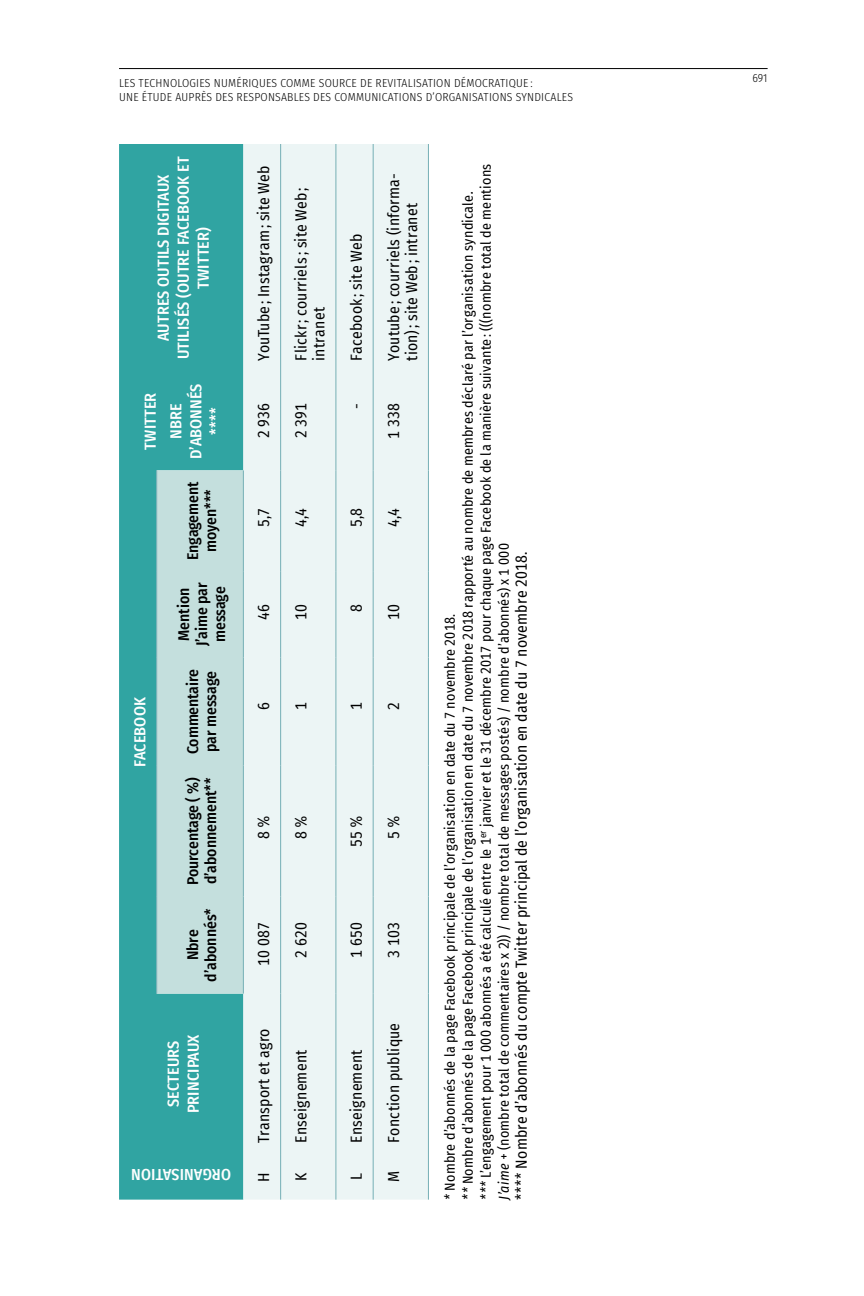
<style>
.page{position:relative;width:864px;height:1296px;background:#fff}
.page>*{position:absolute;margin:0;border:0;box-sizing:border-box;transform-origin:0 0}
._05_st_ds_tab{font:500 16px/20px "Fira Sans Condensed";letter-spacing:.01em;color:#fdfefe;text-align:center}
._05_tx{font:15.6px/18px "Fira Sans Condensed";letter-spacing:.015em;color:#000}
._05_st2_ds_tab{font:500 15.6px/18px "Fira Sans Condensed";letter-spacing:-.005em;color:#000;text-align:center}
._05_note{font:14px/18px "Fira Sans Condensed";letter-spacing:.02em;color:#000}
.t1{font:300 11.6px/14px "Fira Sans Condensed";letter-spacing:.02em;color:#000}
.s1{font-style:italic}
</style>
<div class="page">
<hr style="left:119px;top:68px;width:649px;height:1px;background:#000">
<div style="left:119px;top:144px;width:124px;height:1056px;background:#30a4a2"></div>
<div style="left:157px;top:470px;width:86px;height:524px;background:#c4dfdd"></div>
<div style="left:243px;top:144px;width:185px;height:1056px;background:#ecf5f5"></div>
<hr style="left:280px;top:1154px;width:1px;height:46px;background:#75afb5">
<hr style="left:280px;top:994px;width:1px;height:160px;background:#75afb5">
<hr style="left:280px;top:897px;width:1px;height:97px;background:#75afb5">
<hr style="left:280px;top:766px;width:1px;height:130px;background:#75afb5">
<hr style="left:280px;top:658px;width:1px;height:108px;background:#75afb5">
<hr style="left:280px;top:571px;width:1px;height:87px;background:#75afb5">
<hr style="left:280px;top:470px;width:1px;height:101px;background:#75afb5">
<hr style="left:280px;top:372px;width:1px;height:98px;background:#75afb5">
<hr style="left:280px;top:144px;width:1px;height:228px;background:#75afb5">
<hr style="left:335px;top:1154px;width:1px;height:46px;background:#75afb5">
<hr style="left:335px;top:994px;width:1px;height:160px;background:#75afb5">
<hr style="left:335px;top:897px;width:1px;height:97px;background:#75afb5">
<hr style="left:335px;top:766px;width:1px;height:130px;background:#75afb5">
<hr style="left:335px;top:658px;width:1px;height:108px;background:#75afb5">
<hr style="left:335px;top:571px;width:1px;height:87px;background:#75afb5">
<hr style="left:335px;top:470px;width:1px;height:101px;background:#75afb5">
<hr style="left:335px;top:372px;width:1px;height:98px;background:#75afb5">
<hr style="left:335px;top:144px;width:1px;height:228px;background:#75afb5">
<hr style="left:373px;top:1154px;width:1px;height:46px;background:#75afb5">
<hr style="left:373px;top:994px;width:1px;height:160px;background:#75afb5">
<hr style="left:373px;top:897px;width:1px;height:97px;background:#75afb5">
<hr style="left:373px;top:766px;width:1px;height:130px;background:#75afb5">
<hr style="left:373px;top:658px;width:1px;height:108px;background:#75afb5">
<hr style="left:373px;top:571px;width:1px;height:87px;background:#75afb5">
<hr style="left:373px;top:470px;width:1px;height:101px;background:#75afb5">
<hr style="left:373px;top:372px;width:1px;height:98px;background:#75afb5">
<hr style="left:373px;top:144px;width:1px;height:228px;background:#75afb5">
<hr style="left:428px;top:1154px;width:1px;height:46px;background:#75afb5">
<hr style="left:428px;top:994px;width:1px;height:160px;background:#75afb5">
<hr style="left:428px;top:897px;width:1px;height:97px;background:#75afb5">
<hr style="left:428px;top:766px;width:1px;height:130px;background:#75afb5">
<hr style="left:428px;top:658px;width:1px;height:108px;background:#75afb5">
<hr style="left:428px;top:571px;width:1px;height:87px;background:#75afb5">
<hr style="left:428px;top:470px;width:1px;height:101px;background:#75afb5">
<hr style="left:428px;top:372px;width:1px;height:98px;background:#75afb5">
<hr style="left:428px;top:144px;width:1px;height:228px;background:#75afb5">
<hr style="left:243px;top:897px;width:1px;height:97px;background:#75afb5">
<hr style="left:243px;top:766px;width:1px;height:130px;background:#75afb5">
<hr style="left:243px;top:658px;width:1px;height:108px;background:#75afb5">
<hr style="left:243px;top:571px;width:1px;height:87px;background:#75afb5">
<hr style="left:243px;top:470px;width:1px;height:101px;background:#75afb5">
<hr style="left:156px;top:897px;width:1px;height:97px;background:#75afb5">
<hr style="left:156px;top:766px;width:1px;height:130px;background:#75afb5">
<hr style="left:156px;top:658px;width:1px;height:108px;background:#75afb5">
<hr style="left:156px;top:571px;width:1px;height:87px;background:#75afb5">
<hr style="left:156px;top:470px;width:1px;height:101px;background:#75afb5">
<p class="t1" style="left:119px;top:76px;width:455px">LES TECHNOLOGIES NUMÉRIQUES COMME SOURCE DE REVITALISATION DÉMOCRATIQUE :<br>UNE ÉTUDE AUPRÈS DES RESPONSABLES DES COMMUNICATIONS D’ORGANISATIONS SYNDICALES</p>
<p class="t1" style="left:752px;top:71px;width:17px">691</p>
<p class="_05_st_ds_tab" style="left:152px;top:359px;width:204px;rotate:-90deg">AUTRES OUTILS DIGITAUX<br>UTILISÉS (OUTRE FACEBOOK ET<br>TWITTER)</p>
<p class="_05_st_ds_tab" style="left:140px;top:450px;width:58px;rotate:-90deg">TWITTER</p>
<p class="_05_st_ds_tab" style="left:165px;top:459px;width:77px;rotate:-90deg">NBRE<br>D’ABONNÉS ****</p>
<p class="_05_st2_ds_tab" style="left:183px;top:560px;width:80px;rotate:-90deg">Engagement moyen***</p>
<p class="_05_st_ds_tab" style="left:129px;top:767px;width:71px;rotate:-90deg">FACEBOOK</p>
<p class="_05_st2_ds_tab" style="left:174px;top:646px;width:65px;rotate:-90deg">Mention<br>J’aime par message</p>
<p class="_05_st2_ds_tab" style="left:183px;top:754px;width:87px;text-align:left;rotate:-90deg">Commentaire par message</p>
<p class="_05_st2_ds_tab" style="left:183px;top:885px;width:109px;text-align:left;rotate:-90deg">Pourcentage ( %) d’abonnement**</p>
<p class="_05_st2_ds_tab" style="left:183px;top:982px;width:75px;rotate:-90deg">Nbre d’abonnés*</p>
<p class="_05_st_ds_tab" style="left:162px;top:1113px;width:80px;rotate:-90deg">SECTEURS<br>PRINCIPAUX</p>
<p class="_05_st_ds_tab" style="left:231px;top:1186px;width:101px;rotate:-180deg">ORGANISATION</p>
<p class="_05_tx" style="left:254px;top:361px;width:197px;rotate:-90deg">YouTube ; Instagram; site Web</p>
<p class="_05_tx" style="left:254px;top:438px;width:37px;rotate:-90deg">2 936</p>
<p class="_05_tx" style="left:292px;top:361px;width:175px;rotate:-90deg">Flickr; courriels; site Web; intranet</p>
<p class="_05_tx" style="left:292px;top:438px;width:37px;rotate:-90deg">2 391</p>
<p class="_05_tx" style="left:254px;top:527px;width:20px;rotate:-90deg">5,7</p>
<p class="_05_tx" style="left:292px;top:527px;width:21px;rotate:-90deg">4,4</p>
<p class="_05_tx" style="left:254px;top:620px;width:18px;rotate:-90deg">46</p>
<p class="_05_tx" style="left:292px;top:620px;width:17px;rotate:-90deg">10</p>
<p class="_05_tx" style="left:254px;top:710px;width:9px;rotate:-90deg">6</p>
<p class="_05_tx" style="left:292px;top:710px;width:9px;rotate:-90deg">1</p>
<p class="_05_tx" style="left:254px;top:839px;width:26px;rotate:-90deg">8 %</p>
<p class="_05_tx" style="left:292px;top:839px;width:26px;rotate:-90deg">8 %</p>
<p class="_05_tx" style="left:254px;top:966px;width:45px;rotate:-90deg">10 087</p>
<p class="_05_tx" style="left:292px;top:958px;width:37px;rotate:-90deg">2 620</p>
<p class="_05_tx" style="left:254px;top:1143px;width:116px;rotate:-90deg">Transport et agro</p>
<p class="_05_tx" style="left:254px;top:1182px;width:11px;rotate:-90deg">H</p>
<p class="_05_tx" style="left:292px;top:1143px;width:95px;rotate:-90deg">Enseignement</p>
<p class="_05_tx" style="left:292px;top:1181px;width:10px;rotate:-90deg">K</p>
<p class="_05_tx" style="left:347px;top:361px;width:128px;rotate:-90deg">Facebook ; site Web</p>
<p class="_05_tx" style="left:347px;top:409px;width:7px;rotate:-90deg">-</p>
<p class="_05_tx" style="left:384px;top:361px;width:189px;rotate:-90deg">Youtube ; courriels (informa&shy;tion); site Web; intranet</p>
<p class="_05_tx" style="left:384px;top:439px;width:37px;rotate:-90deg">1 338</p>
<p class="_05_tx" style="left:347px;top:527px;width:21px;rotate:-90deg">5,8</p>
<p class="_05_tx" style="left:384px;top:527px;width:21px;rotate:-90deg">4,4</p>
<p class="_05_tx" style="left:347px;top:612px;width:9px;rotate:-90deg">8</p>
<p class="_05_tx" style="left:384px;top:620px;width:17px;rotate:-90deg">10</p>
<p class="_05_tx" style="left:347px;top:710px;width:9px;rotate:-90deg">1</p>
<p class="_05_tx" style="left:384px;top:710px;width:9px;rotate:-90deg">2</p>
<p class="_05_tx" style="left:347px;top:847px;width:34px;rotate:-90deg">55 %</p>
<p class="_05_tx" style="left:384px;top:839px;width:26px;rotate:-90deg">5 %</p>
<p class="_05_tx" style="left:347px;top:958px;width:37px;rotate:-90deg">1 650</p>
<p class="_05_tx" style="left:384px;top:958px;width:37px;rotate:-90deg">3 103</p>
<p class="_05_tx" style="left:347px;top:1143px;width:95px;rotate:-90deg">Enseignement</p>
<p class="_05_tx" style="left:347px;top:1180px;width:8px;rotate:-90deg">L</p>
<p class="_05_tx" style="left:384px;top:1143px;width:121px;rotate:-90deg">Fonction publique</p>
<p class="_05_tx" style="left:384px;top:1182px;width:13px;rotate:-90deg">M</p>
<p class="_05_note" style="left:477px;top:1200px;width:1037px;rotate:-90deg"><span class="s1">***</span> L’engagement pour 1 000 abonnés a été calculé entre le 1<sup>er</sup> janvier et le 31 décembre 2017 pour chaque page Facebook de la manière suivante: (((nombre total de mentions<br><span class="s1">J’aime</span> + (nombre total de commentaires x 2)) / nombre total de messages postés) / nombre d’abonnés) x 1 000</p>
<p class="_05_note" style="left:459px;top:1200px;width:1010px;rotate:-90deg"><span class="s1">**</span> Nombre d’abonnés de la page Facebook principale de l’organisation en date du 7 novembre 2018 rapporté au nombre de membres déclaré par l’organisation syndicale<span class="s1">.</span></p>
<p class="_05_tx" style="left:512px;top:1200px;width:650px;rotate:-90deg">**** Nombre d’abonnés du compte Twitter principal de l’organisation en date du 7 novembre 2018.</p>
<p class="_05_note" style="left:441px;top:1200px;width:587px;rotate:-90deg"><span class="s1">*</span> Nombre d’abonnés de la page Facebook principale de l’organisation en date du 7 novembre 2018.</p>
</div>
